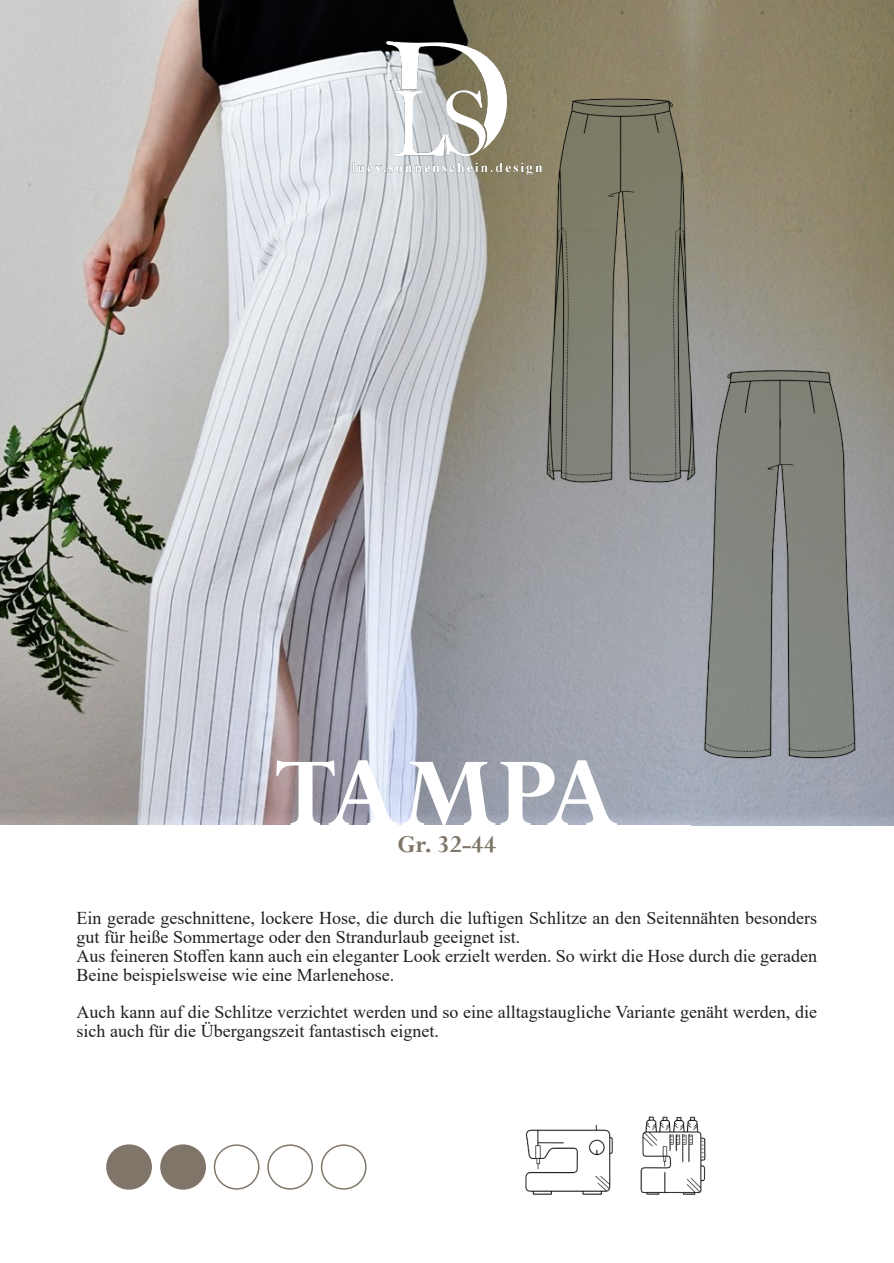
<style>
.page{position:relative;width:894px;height:1263px;background:#fff}
.page>*{position:absolute;margin:0;border:0;box-sizing:border-box;transform-origin:0 0}
.t1{font:700 108px "Perpetua";letter-spacing:-.04em;color:#fff}
.t2{font:700 27px "Perpetua";color:#7f7569}
.t3{font:18px/18.8px "Times New Roman";color:#231f20}
</style>
<div class="page">
<img style="left:0;top:0;width:691px;height:824px">
<img style="left:691px;top:0;width:202px;height:825px">
<img style="left:335px;top:32px;width:223px;height:150px">
<img style="left:525px;top:1116px;width:181px;height:79px">
<div style="left:106px;top:1144px;width:46px;height:46px;background:#7f7569;border:1px solid #7f7569;border-radius:50%"></div>
<div style="left:160px;top:1144px;width:46px;height:46px;background:#7f7569;border:1px solid #7f7569;border-radius:50%"></div>
<div style="left:214px;top:1144px;width:45px;height:46px;border:1px solid #7f7569;border-radius:50%"></div>
<div style="left:267px;top:1144px;width:46px;height:46px;border:1px solid #7f7569;border-radius:50%"></div>
<div style="left:321px;top:1144px;width:45px;height:46px;border:1px solid #7f7569;border-radius:50%"></div>
<img style="left:700px;top:365px;width:159px;height:396px">
<img style="left:541px;top:95px;width:159px;height:390px">
<h1 class="t1" style="left:275px;top:757px;width:344px">TAMPA</h1>
<h2 class="t2" style="left:397px;top:835px;width:100px">Gr. 32-44</h2>
<p class="t3" style="left:77px;top:910px;width:741px">Ein gerade geschnittene, lockere Hose, die durch die luftigen Schlitze an den Seitennähten besonders gut für heiße Sommertage oder den Strandurlaub geeignet ist.<br>Aus feineren Stoffen kann auch ein eleganter Look erzielt werden. So wirkt die Hose durch die geraden Beine beispielsweise wie eine Marlenehose.</p>
<p class="t3" style="left:77px;top:1004px;width:741px">Auch kann auf die Schlitze verzichtet werden und so eine alltagstaugliche Variante genäht werden, die sich auch für die Übergangszeit fantastisch eignet.</p>
</div>
